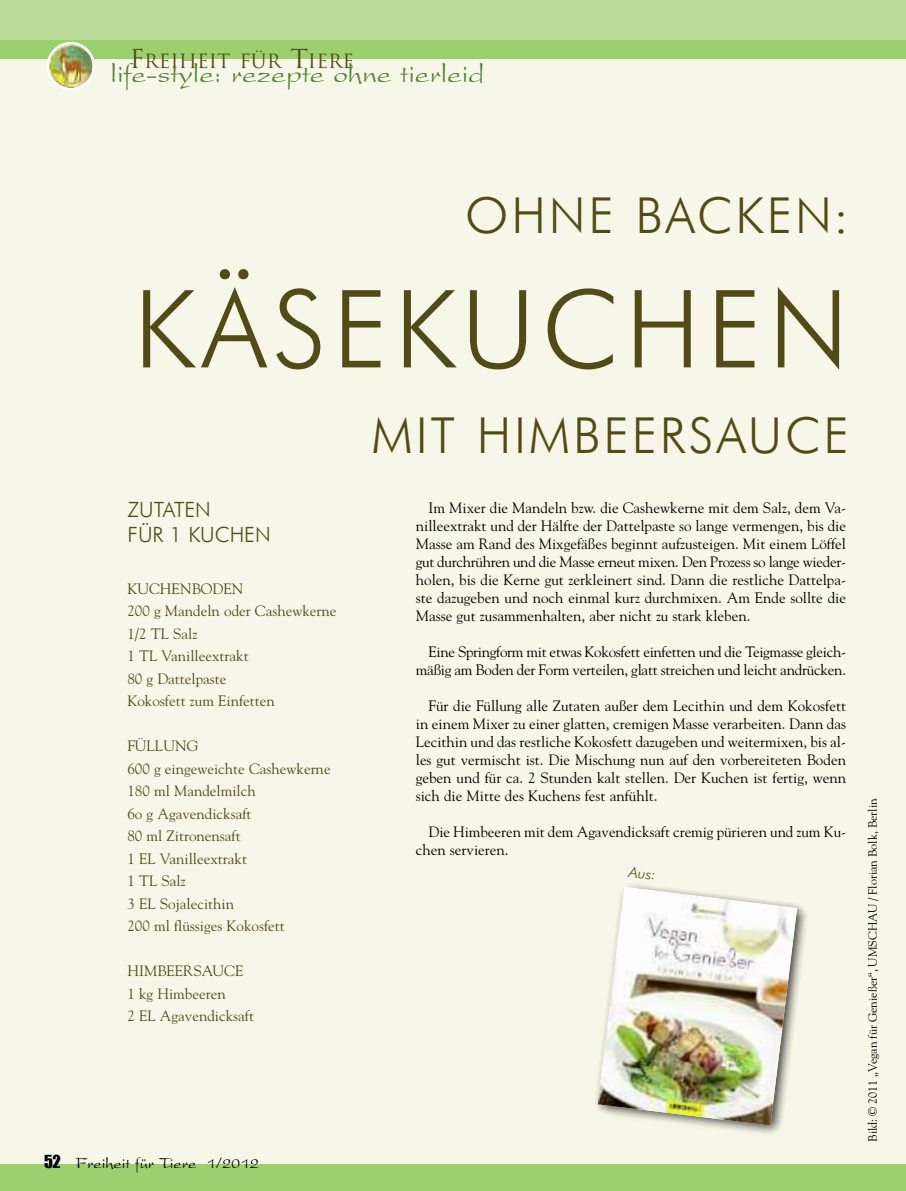
<style>
.page{position:relative;width:906px;height:1191px;background:#fff}
.page>*{position:absolute;margin:0;border:0;box-sizing:border-box;transform-origin:0 0}
.t1{font:300 108px "Futura BT";letter-spacing:.06em;color:#534b17}
.t2{font:300 49.5px "Futura BT";letter-spacing:.06em;color:#534b17}
.t3{font:29.1px "President Plain";color:#568237}
.t4{font:300 21px/25.2px "Futura BT";color:#534b17}
.t5{font:19.2px "Trajan";color:#534b17}
.t6{font:16.5px "President Plain";color:#000}
.t7{font:15px/18px "Goudy";letter-spacing:-.005em;color:#000;text-align:justify}
.t8{font:15px/22.5px "Goudy";color:#534b17}
.t9{font:italic 300 15px "Futura BT";color:#534b17}
.t10{font:12px "Goudy";color:#000}
.s1{font-size:25.5px}
.s2{font-family:"Impact"}
</style>
<div class="page">
<div style="left:0;top:53px;width:906px;height:1138px;background:#f7f7e9"></div>
<div style="left:0;top:0;width:906px;height:42px;background:#badd9a"></div>
<div style="left:0;top:41px;width:906px;height:18px;background:#9ccf6e"></div>
<img style="left:47px;top:42px;width:48px;height:48px">
<div style="left:0;top:1164px;width:906px;height:27px;background:#9ccf6e"></div>
<img style="left:596px;top:885px;width:211px;height:249px">
<img style="left:598px;top:887px;width:199px;height:238px">
<p class="t5" style="left:130px;top:50px;width:226px"><span class="s1">F</span>REIHEIT FÜR <span class="s1">T</span>IERE</p>
<h3 class="t3" style="left:111px;top:63px;width:375px">life-style: rezepte ohne tierleid</h3>
<h2 class="t2" style="left:465px;top:186px;width:385px">OHNE BACKEN:</h2>
<h1 class="t1" style="left:134px;top:263px;width:716px">KÄSEKUCHEN</h1>
<h3 class="t4" style="left:127px;top:497px;width:145px">ZUTATEN<br>FÜR 1 KUCHEN</h3>
<p class="t8" style="left:127px;top:577px;width:211px">KUCHENBODEN<br>200 g Mandeln oder Cashewkerne<br>1/2 TL Salz<br>1 TL Vanilleextrakt<br>80 g Dattelpaste<br>Kokosfett zum Einfetten</p>
<p class="t8" style="left:127px;top:734px;width:205px">FÜLLUNG<br>600 g eingeweichte Cashewkerne<br>180 ml Mandelmilch<br>6o g Agavendicksaft<br>80 ml Zitronensaft<br>1 EL Vanilleextrakt<br>1 TL Salz<br>3 EL Sojalecithin<br>200 ml flüssiges Kokosfett</p>
<p class="t8" style="left:127px;top:959px;width:128px">HIMBEERSAUCE<br>1 kg Himbeeren<br>2 EL Agavendicksaft</p>
<h2 class="t2" style="left:371px;top:405px;width:479px">MIT HIMBEERSAUCE</h2>
<p class="t7" style="left:416px;top:499px;width:432px;text-indent:13px">Im Mixer die Mandeln bzw. die Cashewkerne mit dem Salz, dem Va&shy;nilleextrakt und der Hälfte der Dattelpaste so lange vermengen, bis die Masse am Rand des Mixgefäßes beginnt aufzusteigen. Mit einem Löffel gut durchrühren und die Masse erneut mixen. Den Prozess so lange wieder&shy;holen, bis die Kerne gut zerkleinert sind. Dann die restliche Dattelpa&shy;ste dazugeben und noch einmal kurz durchmixen. Am Ende sollte die Masse gut zusammenhalten, aber nicht zu stark kleben.</p>
<p class="t7" style="left:416px;top:643px;width:432px;text-align:right">Eine Springform mit etwas Kokosfett einfetten und die Teigmasse gleich&shy;mäßig am Boden der Form verteilen, glatt streichen und leicht andrücken.</p>
<p class="t7" style="left:416px;top:697px;width:432px;text-indent:13px">Für die Füllung alle Zutaten außer dem Lecithin und dem Kokosfett in einem Mixer zu einer glatten, cremigen Masse verarbeiten. Dann das Lecithin und das restliche Kokosfett dazugeben und weitermixen, bis al&shy;les gut vermischt ist. Die Mischung nun auf den vorbereiteten Boden geben und für ca. 2 Stunden kalt stellen. Der Kuchen ist fertig, wenn sich die Mitte des Kuchens fest anfühlt.</p>
<p class="t7" style="left:416px;top:823px;width:432px;text-indent:13px">Die Himbeeren mit dem Agavendicksaft cremig pürieren und zum Ku&shy;chen servieren.</p>
<p class="t9" style="left:630px;top:862px;width:29px;rotate:7deg">Aus:</p>
<p class="t6" style="left:44px;top:1157px;width:216px"><span class="s2">52</span> Freiheit für Tiere 1/2012</p>
<p class="t10" style="left:865px;top:1141px;width:344px;rotate:-90deg">Bild: © 2011 „Vegan für Genießer“, UMSCHAU / Florian Bolk, Berlin</p>
</div>
